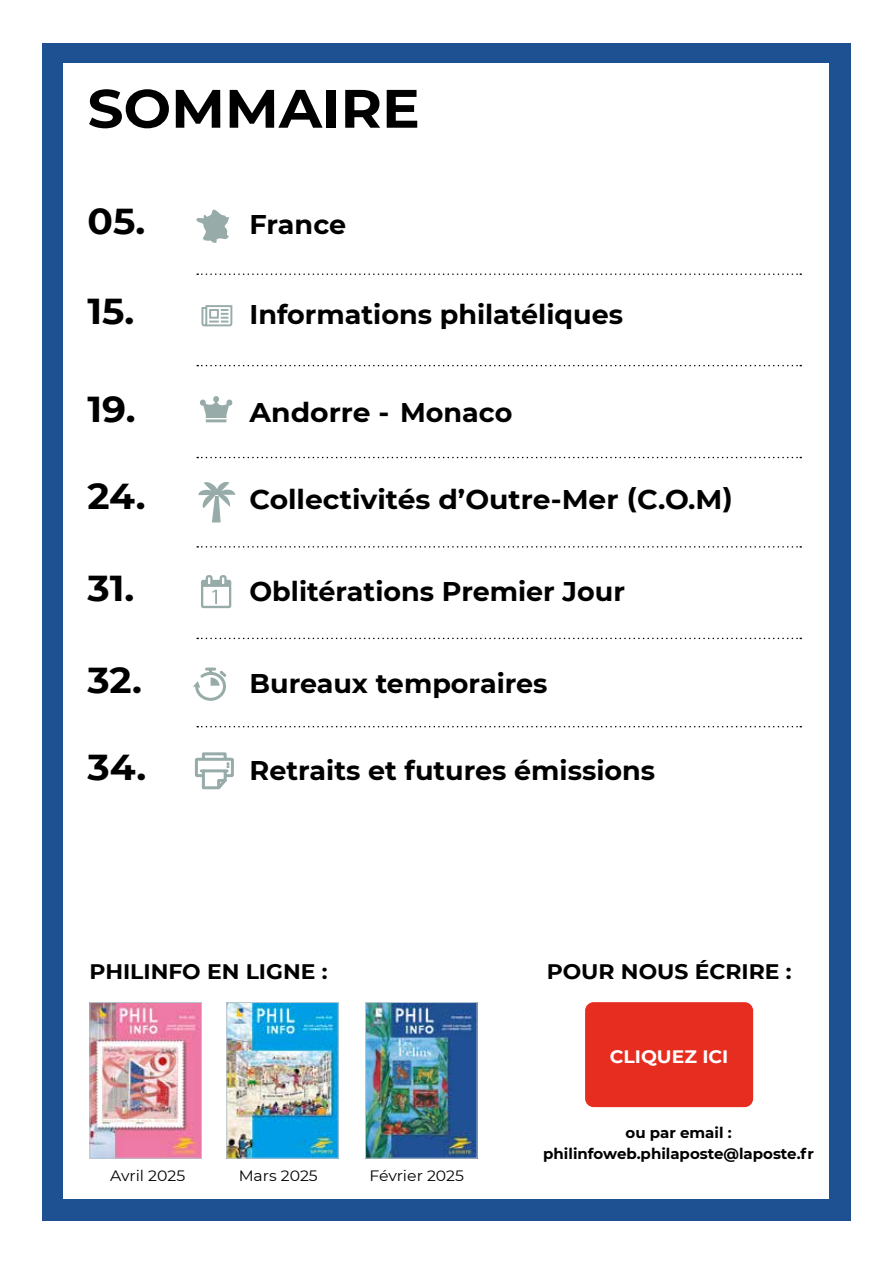
<style>
.page{position:relative;width:893px;height:1263px;background:#fff}
.page>*{position:absolute;margin:0;border:0;box-sizing:border-box;transform-origin:0 0}
.t1{font:700 54px "Montserrat";color:#000;scale:1.04 1}
.t2{font:700 36px "Montserrat";color:#000;scale:1.04 1}
.t3{font:700 27px "Montserrat";color:#000}
.t4{font:700 27px "Montserrat";color:#000;scale:1.04 1}
.t5{font:700 21px "Montserrat";color:#000;scale:1.04 1}
.t6{font:700 18px "Montserrat";color:#fff;scale:1.04 1}
.t7{font:700 15px/21px "Montserrat";color:#000;text-align:center}
.t8{font:15px "Montserrat";color:#000;scale:1.04 1}
</style>
<div class="page">
<div style="left:43px;top:43px;width:807px;height:1177px;background:#1e5192"></div>
<div style="left:64px;top:64px;width:765px;height:1135px;background:#fff"></div>
<div style="left:585px;top:1002px;width:168px;height:105px;background:#e62d20;border-radius:9px"></div>
<img style="left:367px;top:1004px;width:108px;height:152px">
<div style="left:365px;top:1002px;width:112px;height:156px;border:1px solid #b6c5d0"></div>
<img style="left:228px;top:1004px;width:109px;height:152px">
<div style="left:226px;top:1002px;width:113px;height:156px;border:1px solid #b6c5d0"></div>
<img style="left:92px;top:1004px;width:108px;height:152px">
<div style="left:90px;top:1002px;width:112px;height:156px;border:1px solid #b6c5d0"></div>
<svg style="left:197px;top:273px;width:604px;height:2px"></svg>
<svg style="left:197px;top:638px;width:604px;height:1px"></svg>
<svg style="left:197px;top:726px;width:604px;height:1px"></svg>
<svg style="left:197px;top:365px;width:604px;height:1px"></svg>
<svg style="left:197px;top:546px;width:604px;height:2px"></svg>
<svg style="left:197px;top:457px;width:604px;height:1px"></svg>
<svg style="left:196px;top:210px;width:33px;height:33px"></svg>
<svg style="left:201px;top:305px;width:31px;height:21px"></svg>
<svg style="left:198px;top:482px;width:37px;height:40px"></svg>
<svg style="left:201px;top:575px;width:30px;height:33px"></svg>
<svg style="left:195px;top:752px;width:39px;height:38px"></svg>
<svg style="left:200px;top:396px;width:32px;height:26px"></svg>
<svg style="left:193px;top:667px;width:34px;height:34px"></svg>
<h1 class="t1" style="left:88px;top:70px;width:321px">SOMMAIRE</h1>
<h2 class="t2" style="left:88px;top:195px;width:57px">05.</h2>
<p class="t3" style="left:250px;top:205px;width:98px">France</p>
<h2 class="t2" style="left:88px;top:285px;width:47px">15.</h2>
<p class="t3" style="left:250px;top:295px;width:375px">Informations philatéliques</p>
<h2 class="t2" style="left:88px;top:383px;width:48px">19.</h2>
<p class="t4" style="left:250px;top:393px;width:254px">Andorre - Monaco</p>
<h2 class="t2" style="left:88px;top:471px;width:58px">24.</h2>
<p class="t4" style="left:250px;top:480px;width:467px">Collectivités d’Outre-Mer (C.O.M)</p>
<h2 class="t2" style="left:88px;top:563px;width:47px">31.</h2>
<p class="t3" style="left:250px;top:572px;width:377px">Oblitérations Premier Jour</p>
<h2 class="t2" style="left:88px;top:654px;width:54px">32.</h2>
<p class="t3" style="left:250px;top:664px;width:300px">Bureaux temporaires</p>
<h2 class="t2" style="left:88px;top:741px;width:58px">34.</h2>
<p class="t3" style="left:250px;top:750px;width:407px">Retraits et futures émissions</p>
<p class="t5" style="left:90px;top:956px;width:230px">PHILINFO EN LIGNE :</p>
<p class="t5" style="left:547px;top:956px;width:237px">POUR NOUS ÉCRIRE :</p>
<p class="t6" style="left:610px;top:1044px;width:116px">CLIQUEZ ICI</p>
<p class="t8" style="left:110px;top:1166px;width:74px">Avril 2025</p>
<p class="t8" style="left:239px;top:1166px;width:78px">Mars 2025</p>
<p class="t8" style="left:369px;top:1166px;width:92px">Février 2025</p>
<p class="t7" style="left:543px;top:1121px;width:272px">ou par email : philinfoweb.philaposte@laposte.fr</p>
</div>
